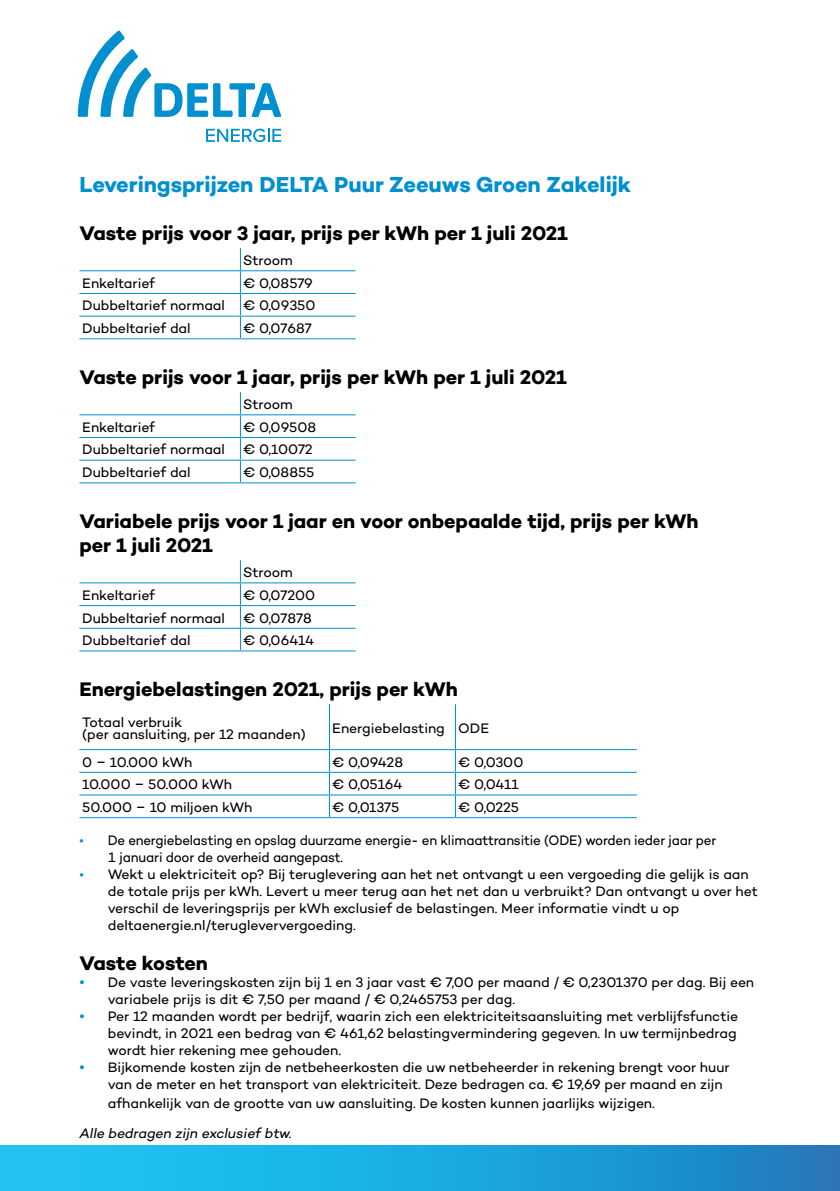
<style>
.page{position:relative;width:840px;height:1191px;background:#fff}
.page>*{position:absolute;margin:0;border:0;box-sizing:border-box;transform-origin:0 0}
.t1{font:700 22px "Campton";letter-spacing:-.005em;color:#008fcf}
.t2{font:700 20px/24px "Campton";letter-spacing:-.005em;color:#000}
.t3{font:14px/17px "Campton";letter-spacing:-.005em;color:#000}
.t4{font:14px/17px "Campton";letter-spacing:-.005em;color:#000;scale:.95 1}
.t5{font:italic 14px "Campton";color:#000}
.s1{color:#008fcf}
.s2{font-size:16px;color:#008fcf}
</style>
<div class="page">
<svg style="left:78px;top:31px;width:203px;height:86px"></svg>
<svg style="left:206px;top:129px;width:75px;height:13px"></svg>
<div style="left:0;top:1145px;width:839px;height:46px;background:linear-gradient(to right,#1ccef9,#1d81c1)"></div>
<hr style="left:79px;top:270px;width:161px;height:1px;background:#008fcf">
<hr style="left:240px;top:270px;width:115px;height:1px;background:#008fcf">
<hr style="left:79px;top:293px;width:161px;height:1px;background:#008fcf">
<hr style="left:79px;top:316px;width:161px;height:1px;background:#008fcf">
<hr style="left:79px;top:338px;width:161px;height:1px;background:#008fcf">
<svg style="left:240px;top:248px;width:1px;height:90px"></svg>
<hr style="left:240px;top:293px;width:115px;height:1px;background:#008fcf">
<hr style="left:240px;top:316px;width:115px;height:1px;background:#008fcf">
<hr style="left:240px;top:338px;width:115px;height:1px;background:#008fcf">
<hr style="left:79px;top:414px;width:161px;height:1px;background:#008fcf">
<hr style="left:240px;top:414px;width:115px;height:1px;background:#008fcf">
<hr style="left:79px;top:437px;width:161px;height:1px;background:#008fcf">
<hr style="left:79px;top:460px;width:161px;height:1px;background:#008fcf">
<hr style="left:79px;top:482px;width:161px;height:1px;background:#008fcf">
<svg style="left:240px;top:392px;width:1px;height:90px"></svg>
<hr style="left:240px;top:437px;width:115px;height:1px;background:#008fcf">
<hr style="left:240px;top:460px;width:115px;height:1px;background:#008fcf">
<hr style="left:240px;top:482px;width:115px;height:1px;background:#008fcf">
<hr style="left:79px;top:582px;width:161px;height:1px;background:#008fcf">
<hr style="left:240px;top:582px;width:115px;height:1px;background:#008fcf">
<hr style="left:79px;top:605px;width:161px;height:1px;background:#008fcf">
<hr style="left:79px;top:628px;width:161px;height:1px;background:#008fcf">
<hr style="left:79px;top:650px;width:161px;height:1px;background:#008fcf">
<svg style="left:240px;top:560px;width:1px;height:90px"></svg>
<hr style="left:240px;top:605px;width:115px;height:1px;background:#008fcf">
<hr style="left:240px;top:628px;width:115px;height:1px;background:#008fcf">
<hr style="left:240px;top:650px;width:115px;height:1px;background:#008fcf">
<hr style="left:329px;top:704px;width:1px;height:45px;background:#008fcf">
<hr style="left:454px;top:704px;width:1px;height:45px;background:#008fcf">
<hr style="left:79px;top:749px;width:250px;height:1px;background:#008fcf">
<hr style="left:329px;top:749px;width:126px;height:1px;background:#008fcf">
<hr style="left:455px;top:749px;width:181px;height:1px;background:#008fcf">
<hr style="left:79px;top:772px;width:250px;height:1px;background:#008fcf">
<hr style="left:79px;top:794px;width:250px;height:1px;background:#008fcf">
<hr style="left:79px;top:817px;width:250px;height:1px;background:#008fcf">
<svg style="left:329px;top:750px;width:1px;height:67px"></svg>
<hr style="left:329px;top:772px;width:126px;height:1px;background:#008fcf">
<hr style="left:329px;top:794px;width:126px;height:1px;background:#008fcf">
<hr style="left:329px;top:817px;width:126px;height:1px;background:#008fcf">
<hr style="left:455px;top:772px;width:181px;height:1px;background:#008fcf">
<hr style="left:455px;top:794px;width:181px;height:1px;background:#008fcf">
<hr style="left:455px;top:817px;width:181px;height:1px;background:#008fcf">
<h1 class="t1" style="left:79px;top:170px;width:552px">Leveringsprijzen DELTA Puur Zeeuws Groen Zakelijk</h1>
<h2 class="t2" style="left:79px;top:221px;width:489px">Vaste prijs voor 3 jaar, prijs per kWh per 1 juli 2021</h2>
<p class="t3" style="left:243px;top:251px;width:51px">Stroom</p>
<p class="t3" style="left:82px;top:274px;width:74px">Enkeltarief</p>
<p class="t3" style="left:243px;top:274px;width:71px">€ 0,08579</p>
<p class="t3" style="left:82px;top:297px;width:144px">Dubbeltarief normaal</p>
<p class="t3" style="left:243px;top:297px;width:74px">€ 0,09350</p>
<p class="t3" style="left:82px;top:319px;width:110px">Dubbeltarief dal</p>
<p class="t3" style="left:243px;top:319px;width:70px">€ 0,07687</p>
<h2 class="t2" style="left:79px;top:365px;width:488px">Vaste prijs voor 1 jaar, prijs per kWh per 1 juli 2021</h2>
<p class="t3" style="left:243px;top:395px;width:51px">Stroom</p>
<p class="t3" style="left:82px;top:418px;width:74px">Enkeltarief</p>
<p class="t3" style="left:243px;top:418px;width:74px">€ 0,09508</p>
<p class="t3" style="left:82px;top:441px;width:144px">Dubbeltarief normaal</p>
<p class="t3" style="left:243px;top:441px;width:71px">€ 0,10072</p>
<p class="t3" style="left:82px;top:463px;width:110px">Dubbeltarief dal</p>
<p class="t3" style="left:243px;top:463px;width:72px">€ 0,08855</p>
<h2 class="t2" style="left:79px;top:509px;width:620px">Variabele prijs voor 1 jaar en voor onbepaalde tijd, prijs per kWh per 1 juli 2021</h2>
<p class="t3" style="left:243px;top:563px;width:51px">Stroom</p>
<p class="t3" style="left:82px;top:586px;width:74px">Enkeltarief</p>
<p class="t3" style="left:243px;top:586px;width:73px">€ 0,07200</p>
<p class="t3" style="left:82px;top:609px;width:144px">Dubbeltarief normaal</p>
<p class="t3" style="left:243px;top:609px;width:70px">€ 0,07878</p>
<p class="t3" style="left:82px;top:631px;width:110px">Dubbeltarief dal</p>
<p class="t3" style="left:243px;top:631px;width:72px">€ 0,06414</p>
<h2 class="t2" style="left:79px;top:677px;width:380px">Energiebelastingen 2021, prijs per kWh</h2>
<p class="t3" style="left:82px;top:715px;width:225px;line-height:12px">Totaal verbruik<br>(per aansluiting, per 12 maanden)</p>
<p class="t3" style="left:332px;top:719px;width:158px">Energiebelasting ODE</p>
<p class="t3" style="left:82px;top:753px;width:111px">0 – 10.000 kWh</p>
<p class="t3" style="left:332px;top:753px;width:72px">€ 0,09428</p>
<p class="t3" style="left:458px;top:753px;width:67px">€ 0,0300</p>
<p class="t3" style="left:82px;top:775px;width:151px">10.000 – 50.000 kWh</p>
<p class="t3" style="left:332px;top:775px;width:72px">€ 0,05164</p>
<p class="t3" style="left:458px;top:775px;width:62px">€ 0,0411</p>
<p class="t3" style="left:82px;top:798px;width:171px">50.000 – 10 miljoen kWh</p>
<p class="t3" style="left:332px;top:798px;width:68px">€ 0,01375</p>
<p class="t3" style="left:458px;top:798px;width:62px">€ 0,0225</p>
<p class="t4" style="left:108px;top:831px;width:641px;text-indent:-28px"><span class="s1">•</span> De energiebelasting en opslag duurzame energie- en klimaattransitie (ODE) worden ieder jaar per<br>1 januari door de overheid aangepast.</p>
<p class="t3" style="left:108px;top:865px;width:651px;text-indent:-28px"><span class="s1">•</span> Wekt u elektriciteit op? Bij teruglevering aan het net ontvangt u een vergoeding die gelijk is aan de totale prijs per kWh. Levert u meer terug aan het net dan u verbruikt? Dan ontvangt u over het verschil de leveringsprijs per kWh exclusief de belastingen. Meer informatie vindt u op deltaenergie.nl/terugleververgoeding.</p>
<h2 class="t2" style="left:79px;top:951px;width:130px">Vaste kosten</h2>
<p class="t3" style="left:108px;top:973px;width:647px;text-indent:-28px"><span class="s2">•</span> De vaste leveringskosten zijn bij 1 en 3 jaar vast € 7,00 per maand / € 0,2301370 per dag. Bij een variabele prijs is dit € 7,50 per maand / € 0,2465753 per dag.</p>
<p class="t3" style="left:108px;top:1007px;width:631px;text-align:justify;text-indent:-28px"><span class="s2">•</span> Per 12 maanden wordt per bedrijf, waarin zich een elektriciteitsaansluiting met verblijfsfunctie bevindt, in 2021 een bedrag van € 461,62 belastingvermindering gegeven. In uw termijnbedrag wordt hier rekening mee gehouden.</p>
<p class="t3" style="left:108px;top:1058px;width:623px;text-indent:-28px"><span class="s2">•</span> Bijkomende kosten zijn de netbeheerkosten die uw netbeheerder in rekening brengt voor huur van de meter en het transport van elektriciteit. Deze bedragen ca. € 19,69 per maand en zijn</p>
<p class="t3" style="left:108px;top:1094px;width:548px">afhankelijk van de grootte van uw aansluiting. De kosten kunnen jaarlijks wijzigen.</p>
<p class="t5" style="left:79px;top:1124px;width:214px">Alle bedragen zijn exclusief btw.</p>
</div>
